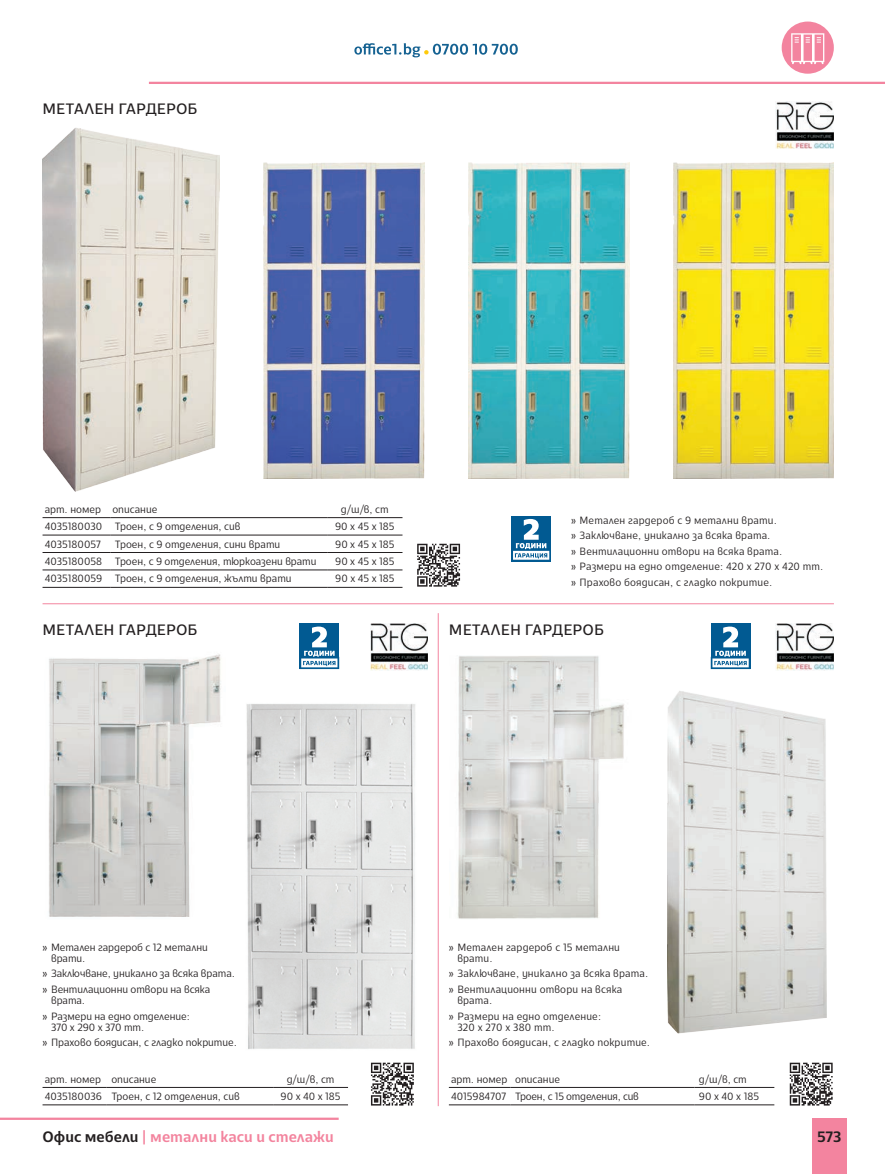
<style>
.page{position:relative;width:885px;height:1174px;background:#fff}
.page>*{position:absolute;margin:0;border:0;box-sizing:border-box;transform-origin:0 0}
.t1{font:15px "Cormac";color:#231f20}
.t2{font:500 15px "Cormac";color:#f3849e}
.t3{font:500 15px "Cormac";color:#231f20}
.t4{font:300 10.5px/15.5px "Cormac";color:#231f20;scale:.95 1}
.t5{font:300 10.5px "Cormac";letter-spacing:-.02em;color:#231f20;scale:.95 1}
.s1{font-weight:400}
.s2{color:#231f20}
</style>
<div class="page">
<img style="left:43px;top:128px;width:177px;height:363px">
<img style="left:264px;top:162px;width:160px;height:316px">
<img style="left:468px;top:162px;width:161px;height:316px">
<img style="left:673px;top:162px;width:160px;height:316px">
<img style="left:457px;top:656px;width:167px;height:263px">
<img style="left:667px;top:691px;width:159px;height:342px">
<img style="left:49px;top:654px;width:172px;height:263px">
<img style="left:246px;top:704px;width:169px;height:345px">
<hr style="left:43px;top:603px;width:790px;height:1px;background:#f3849f">
<hr style="left:438px;top:613px;width:1px;height:493px;background:#f3849f">
<hr style="left:43px;top:517px;width:67px;height:1px;background:#231f20">
<hr style="left:110px;top:517px;width:217px;height:1px;background:#231f20">
<hr style="left:327px;top:517px;width:75px;height:1px;background:#231f20">
<hr style="left:43px;top:535px;width:67px;height:1px;background:#231f20">
<hr style="left:110px;top:535px;width:217px;height:1px;background:#231f20">
<hr style="left:327px;top:535px;width:75px;height:1px;background:#231f20">
<hr style="left:43px;top:552px;width:67px;height:1px;background:#231f20">
<hr style="left:110px;top:552px;width:217px;height:1px;background:#231f20">
<hr style="left:327px;top:552px;width:75px;height:1px;background:#231f20">
<hr style="left:43px;top:569px;width:67px;height:1px;background:#231f20">
<hr style="left:110px;top:569px;width:217px;height:1px;background:#231f20">
<hr style="left:327px;top:569px;width:75px;height:1px;background:#231f20">
<hr style="left:43px;top:587px;width:67px;height:1px;background:#231f20">
<hr style="left:110px;top:587px;width:217px;height:1px;background:#231f20">
<hr style="left:327px;top:587px;width:75px;height:1px;background:#231f20">
<hr style="left:43px;top:1087px;width:64px;height:1px;background:#231f20">
<hr style="left:107px;top:1087px;width:166px;height:1px;background:#231f20">
<hr style="left:273px;top:1087px;width:75px;height:1px;background:#231f20">
<hr style="left:43px;top:1104px;width:64px;height:1px;background:#231f20">
<hr style="left:107px;top:1104px;width:166px;height:1px;background:#231f20">
<hr style="left:273px;top:1104px;width:75px;height:1px;background:#231f20">
<hr style="left:449px;top:1087px;width:61px;height:1px;background:#231f20">
<hr style="left:510px;top:1087px;width:184px;height:1px;background:#231f20">
<hr style="left:694px;top:1087px;width:80px;height:1px;background:#231f20">
<hr style="left:449px;top:1104px;width:61px;height:1px;background:#231f20">
<hr style="left:510px;top:1104px;width:184px;height:1px;background:#231f20">
<hr style="left:694px;top:1104px;width:80px;height:1px;background:#231f20">
<div style="left:511px;top:515px;width:40px;height:46px;background:#015a92"></div>
<svg style="left:513px;top:519px;width:37px;height:41px"></svg>
<div style="left:299px;top:623px;width:40px;height:46px;background:#015a92"></div>
<svg style="left:301px;top:626px;width:37px;height:42px"></svg>
<div style="left:710px;top:623px;width:40px;height:46px;background:#015a92"></div>
<svg style="left:710px;top:626px;width:39px;height:43px"></svg>
<svg style="left:417px;top:543px;width:43px;height:44px"></svg>
<svg style="left:417px;top:544px;width:43px;height:42px"></svg>
<svg style="left:371px;top:1105px;width:42px;height:1px"></svg>
<svg style="left:371px;top:1062px;width:43px;height:43px"></svg>
<svg style="left:789px;top:1105px;width:41px;height:1px"></svg>
<svg style="left:789px;top:1062px;width:43px;height:43px"></svg>
<img style="left:775px;top:102px;width:58px;height:47px">
<img style="left:775px;top:623px;width:58px;height:47px">
<img style="left:370px;top:623px;width:57px;height:47px">
<svg style="left:354px;top:43px;width:163px;height:14px"></svg>
<hr style="left:149px;top:82px;width:735px;height:2px;background:#f3849f">
<hr style="left:0;top:1117px;width:338px;height:2px;background:#f3849f">
<div style="left:812px;top:1118px;width:34px;height:55px;background:#f3849f"></div>
<div style="left:781px;top:22px;width:52px;height:52px;background:#f3849f;border-radius:50%"></div>
<svg style="left:791px;top:33px;width:33px;height:31px"></svg>
<h1 class="t1" style="left:43px;top:100px;width:157px">МЕТАЛЕН ГАРДЕРОБ</h1>
<p class="t4" style="left:45px;top:502px;width:120px">арт. номер описание</p>
<p class="t4" style="left:341px;top:502px;width:52px">д/ш/в, cm</p>
<p class="t4" style="left:45px;top:518px;width:207px">4035180030 Троен, с 9 отделения, сив</p>
<p class="t4" style="left:335px;top:518px;width:64px">90 х 45 х 185</p>
<p class="t4" style="left:45px;top:536px;width:61px">4035180057</p>
<p class="t4" style="left:115px;top:536px;width:175px">Троен, с 9 отделения, сини врати</p>
<p class="t4" style="left:335px;top:536px;width:64px">90 х 45 х 185</p>
<p class="t4" style="left:45px;top:553px;width:287px">4035180058 Троен, с 9 отделения, тюркоазени врати</p>
<p class="t4" style="left:335px;top:553px;width:64px">90 х 45 х 185</p>
<p class="t4" style="left:45px;top:571px;width:261px">4035180059 Троен, с 9 отделения, жълти врати</p>
<p class="t4" style="left:335px;top:571px;width:64px">90 х 45 х 185</p>
<p class="t4" style="left:571px;top:512px;width:267px"><span class="s1">»</span> Метален гардероб с 9 метални врати.<br><span class="s1">»</span> Заключване, уникално за всяка врата.<br><span class="s1">»</span> Вентилационни отвори на всяка врата.<br><span class="s1">»</span> Размери на едно отделение: 420 х 270 х 420 mm. <span class="s1">»</span> Прахово боядисан, с гладко покритие.</p>
<h1 class="t1" style="left:43px;top:620px;width:157px">МЕТАЛЕН ГАРДЕРОБ</h1>
<h1 class="t1" style="left:449px;top:620px;width:157px">МЕТАЛЕН ГАРДЕРОБ</h1>
<p class="t4" style="left:51px;top:941px;width:166px;line-height:11.2px;text-indent:-9px"><span class="s1">»</span> Метален гардероб с 12 метални врати.</p>
<p class="t4" style="left:43px;top:966px;width:204px"><span class="s1">»</span> Заключване, уникално за всяка врата. <span class="s1">»</span> Вентилационни отвори на всяка</p>
<p class="t4" style="left:43px;top:992px;width:156px;text-indent:9px">врата.<br><span class="s1">»</span> Размери на едно отделение:</p>
<p class="t4" style="left:43px;top:1019px;width:206px;text-indent:9px">370 х 290 х 370 mm.<br><span class="s1">»</span> Прахово боядисан, с гладко покритие.</p>
<p class="t4" style="left:45px;top:1071px;width:119px">арт. номер описание</p>
<p class="t4" style="left:286px;top:1071px;width:52px">д/ш/в, cm</p>
<p class="t4" style="left:45px;top:1088px;width:207px">4035180036 Троен, с 12 отделения, сив</p>
<p class="t4" style="left:280px;top:1088px;width:65px">90 х 40 х 185</p>
<p class="t4" style="left:457px;top:941px;width:173px;line-height:11.2px;text-indent:-9px"><span class="s1">»</span> Метален гардероб с 15 метални врати.</p>
<p class="t4" style="left:449px;top:966px;width:211px"><span class="s1">»</span> Заключване, уникално за всяка врата. <span class="s1">»</span> Вентилационни отвори на всяка</p>
<p class="t4" style="left:449px;top:992px;width:162px;text-indent:9px">врата.<br><span class="s1">»</span> Размери на едно отделение:</p>
<p class="t4" style="left:449px;top:1019px;width:213px;text-indent:9px">320 х 270 х 380 mm.<br><span class="s1">»</span> Прахово боядисан, с гладко покритие.</p>
<p class="t4" style="left:451px;top:1071px;width:116px">арт. номер описание</p>
<p class="t4" style="left:699px;top:1071px;width:52px">д/ш/в, cm</p>
<p class="t5" style="left:451px;top:1089px;width:199px">4015984707 Троен, с 15 отделения, сив</p>
<p class="t4" style="left:699px;top:1088px;width:65px">90 х 40 х 185</p>
<h1 class="t2" style="left:43px;top:1126px;width:293px"><span class="s2">Офис мебели</span> | метални каси и стелажи</h1>
<h1 class="t3" style="left:817px;top:1126px;width:26px">573</h1>
</div>
